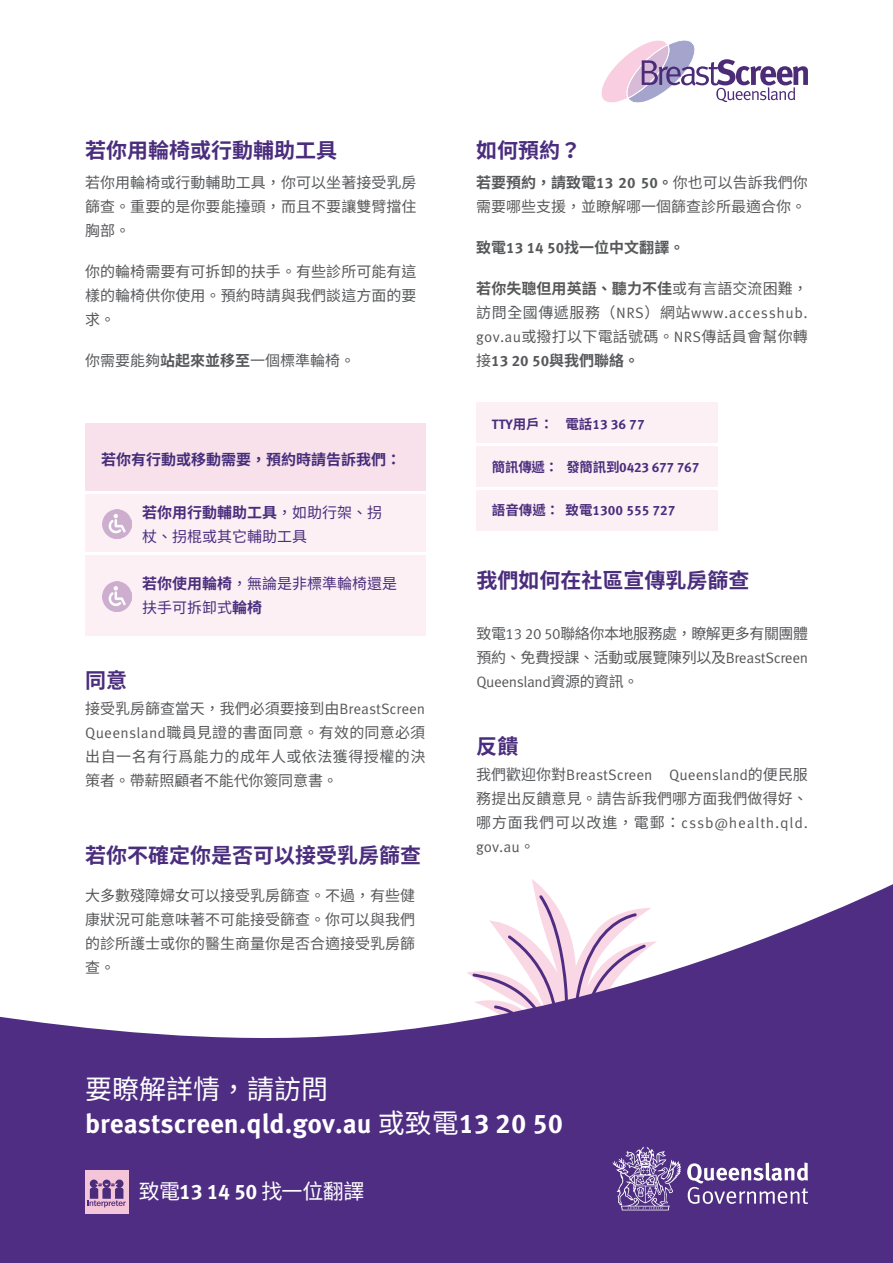
<style>
.page{position:relative;width:893px;height:1263px;background:#fff}
.page>*{position:absolute;margin:0;border:0;box-sizing:border-box;transform-origin:0 0}
.t1{font:700 27px "Meta Pro";color:#fff}
.t2{font:27px "Noto Sans CJ Ktc";color:#fff}
.t3{font:700 21px "Noto Sans CJ Ktc";color:#4b2d7d}
.t4{font:21px "Noto Sans CJ Ktc";letter-spacing:-.03em;color:#fff}
.t5{font:15px/24px "Noto Sans CJ Ktc";letter-spacing:.005em;color:#57585a;text-align:justify}
.t6{font:15px/24px "Noto Sans CJ Ktc";letter-spacing:-.03em;color:#57585a}
.t7{font:700 15px "Noto Sans CJ Ktc";letter-spacing:.005em;color:#57585a}
.t8{font:15px/24px "Meta Pro";letter-spacing:.05em;color:#57585a}
.t9{font:15px/24px "Noto Sans CJ Ktc";color:#4b2d7d}
.t10{font:15px "Meta Pro";color:#57585a}
.t11{font:15px "Meta Pro";letter-spacing:.035em;color:#57585a}
.t12{font:700 15px "Noto Sans CJ Ktc";color:#452d7a}
.t13{font:15px "Meta Pro";letter-spacing:-.03em;color:#57585a}
.t14{font:700 15px "Noto Sans CJ Ktc";color:#4b2d7d}
.t15{font:700 15px "Meta Pro";color:#57585a}
.t16{font:700 13.5px "Meta Pro";color:#4b2d7d}
.t17{font:700 13.5px "Meta Pro";letter-spacing:-.02em;color:#4b2d7d}
.s1{font-weight:700}
.s2{font-family:"Meta Pro";font-weight:700}
.s3{font-family:"Meta Pro"}
.s4{font-weight:400}
.s5{font-family:"Noto Sans CJ Ktc"}
.s6{font-family:"Noto Sans CJ Ktc";font-weight:400}
</style>
<div class="page">
<svg style="left:0;top:879px;width:893px;height:384px;fill:#4f2d83"></svg>
<div style="left:85px;top:1170px;width:43px;height:43px;background:#f4c4d9"></div>
<svg style="left:87px;top:1179px;width:39px;height:28px"></svg>
<svg style="left:687px;top:1162px;width:121px;height:42px"></svg>
<svg style="left:613px;top:1146px;width:68px;height:64px"></svg>
<svg style="left:601px;top:40px;width:207px;height:63px"></svg>
<div style="left:85px;top:493px;width:340px;height:143px;background:#fcf0f5"></div>
<div style="left:85px;top:423px;width:340px;height:69px;background:#f9e1ec"></div>
<hr style="left:85px;top:552px;width:340px;height:2px;background:#fff">
<hr style="left:85px;top:492px;width:340px;height:2px;background:#fff">
<div style="left:476px;top:403px;width:242px;height:128px;background:#fcf0f5"></div>
<hr style="left:476px;top:443px;width:242px;height:2px;background:#fff">
<hr style="left:476px;top:487px;width:242px;height:2px;background:#fff">
<img style="left:102px;top:509px;width:29px;height:29px">
<img style="left:102px;top:582px;width:29px;height:29px">
<h2 class="t3" style="left:85px;top:138px;width:253px">若你用輪椅或行動輔助工具</h2>
<p class="t5" style="left:85px;top:171px;width:333px">若你用輪椅或行動輔助工具，你可以坐著接受乳房篩查。重要的是你要能擡頭，而且不要讓雙臂擋住胸部。</p>
<p class="t5" style="left:85px;top:260px;width:333px">你的輪椅需要有可拆卸的扶手。有些診所可能有這樣的輪椅供你使用。預約時請與我們談這方面的要求。</p>
<p class="t5" style="left:85px;top:349px;width:271px">你需要能夠<span class="s1">站起來並移至</span>一個標準輪椅。</p>
<p class="t12" style="left:101px;top:451px;width:301px">若你有行動或移動需要，預約時請告訴我們：</p>
<h2 class="t3" style="left:476px;top:138px;width:106px">如何預約？</h2>
<p class="t5" style="left:476px;top:171px;width:333px"><span class="s1">若要預約，請致電</span><span class="s2">13 20 50</span><span class="s1">。</span>你也可以告訴我們你需要哪些支援，並瞭解哪一個篩查診所最適合你。</p>
<p class="t7" style="left:476px;top:239px;width:210px">致電<span class="s3">13 14 50</span>找一位中文翻譯。</p>
<p class="t7" style="left:476px;top:280px;width:333px">若你失聰但用英語、聽力不佳<span class="s4">或有言語交流困難，</span></p>
<p class="t11" style="left:476px;top:303px;width:333px"><span class="s5">訪問全國傳遞服務（</span>NRS<span class="s5">）網站</span>www.accesshub.</p>
<p class="t5" style="left:476px;top:325px;width:333px"><span class="s3">gov.au</span>或撥打以下電話號碼。<span class="s3">NRS</span>傳話員會幫你轉</p>
<p class="t15" style="left:476px;top:351px;width:165px"><span class="s6">接</span>13 20 50<span class="s5">與我們聯絡。</span></p>
<p class="t16" style="left:492px;top:415px;width:154px">TTY<span class="s5">用戶： 電話</span>13 36 77</p>
<p class="t17" style="left:492px;top:459px;width:209px"><span class="s5">簡訊傳遞： 發簡訊到</span>0423 677 767</p>
<p class="t14" style="left:142px;top:504px;width:241px">若你用行動輔助工具<span class="s4">，如助行架、拐</span></p>
<p class="t16" style="left:492px;top:502px;width:185px"><span class="s5">語音傳遞： 致電</span>1300 555 727</p>
<p class="t9" style="left:142px;top:525px;width:166px">杖、拐棍或其它輔助工具</p>
<p class="t9" style="left:142px;top:572px;width:257px"><span class="s1">若你使用輪椅</span>，無論是非標準輪椅還是扶手可拆卸式<span class="s1">輪椅</span></p>
<h2 class="t3" style="left:476px;top:568px;width:274px">我們如何在社區宣傳乳房篩查</h2>
<p class="t6" style="left:476px;top:622px;width:333px">致電<span class="s3">13 20 50</span>聯絡你本地服務處，瞭解更多有關團體預約、免費授課、活動或展覽陳列以及<span class="s3">BreastScreen</span></p>
<p class="t13" style="left:476px;top:673px;width:163px">Queensland<span class="s5">資源的資訊。</span></p>
<h2 class="t3" style="left:85px;top:668px;width:43px">同意</h2>
<p class="t5" style="left:85px;top:697px;width:342px">接受乳房篩查當天，我們必須要接到由<span class="s3">BreastScreen Queensland</span>職員見證的書面同意。有效的同意必須出自一名有行爲能力的成年人或依法獲得授權的決策者。帶薪照顧者不能代你簽同意書。</p>
<h2 class="t3" style="left:476px;top:734px;width:44px">反饋</h2>
<p class="t10" style="left:476px;top:765px;width:333px"><span class="s5">我們歡迎你對</span>BreastScreen Queensland<span class="s5">的便民服</span></p>
<p class="t5" style="left:476px;top:787px;width:333px">務提出反饋意見。請告訴我們哪方面我們做得好、</p>
<p class="t8" style="left:476px;top:811px;width:333px"><span class="s5">哪方面我們可以改進，電郵：</span>cssb@health.qld. gov.au<span class="s5">。</span></p>
<h2 class="t3" style="left:85px;top:844px;width:337px">若你不確定你是否可以接受乳房篩查</h2>
<p class="t5" style="left:85px;top:884px;width:331px">大多數殘障婦女可以接受乳房篩查。不過，有些健康狀況可能意味著不可能接受篩查。你可以與我們的診所護士或你的醫生商量你是否合適接受乳房篩查。</p>
<h1 class="t2" style="left:85px;top:1074px;width:244px">要瞭解詳情，請訪問</h1>
<h1 class="t1" style="left:85px;top:1107px;width:480px">breastscreen.qld.gov.au <span class="s6">或致電</span>13 20 50</h1>
<h2 class="t4" style="left:139px;top:1179px;width:227px">致電<span class="s2">13 14 50</span> 找一位翻譯</h2>
</div>
